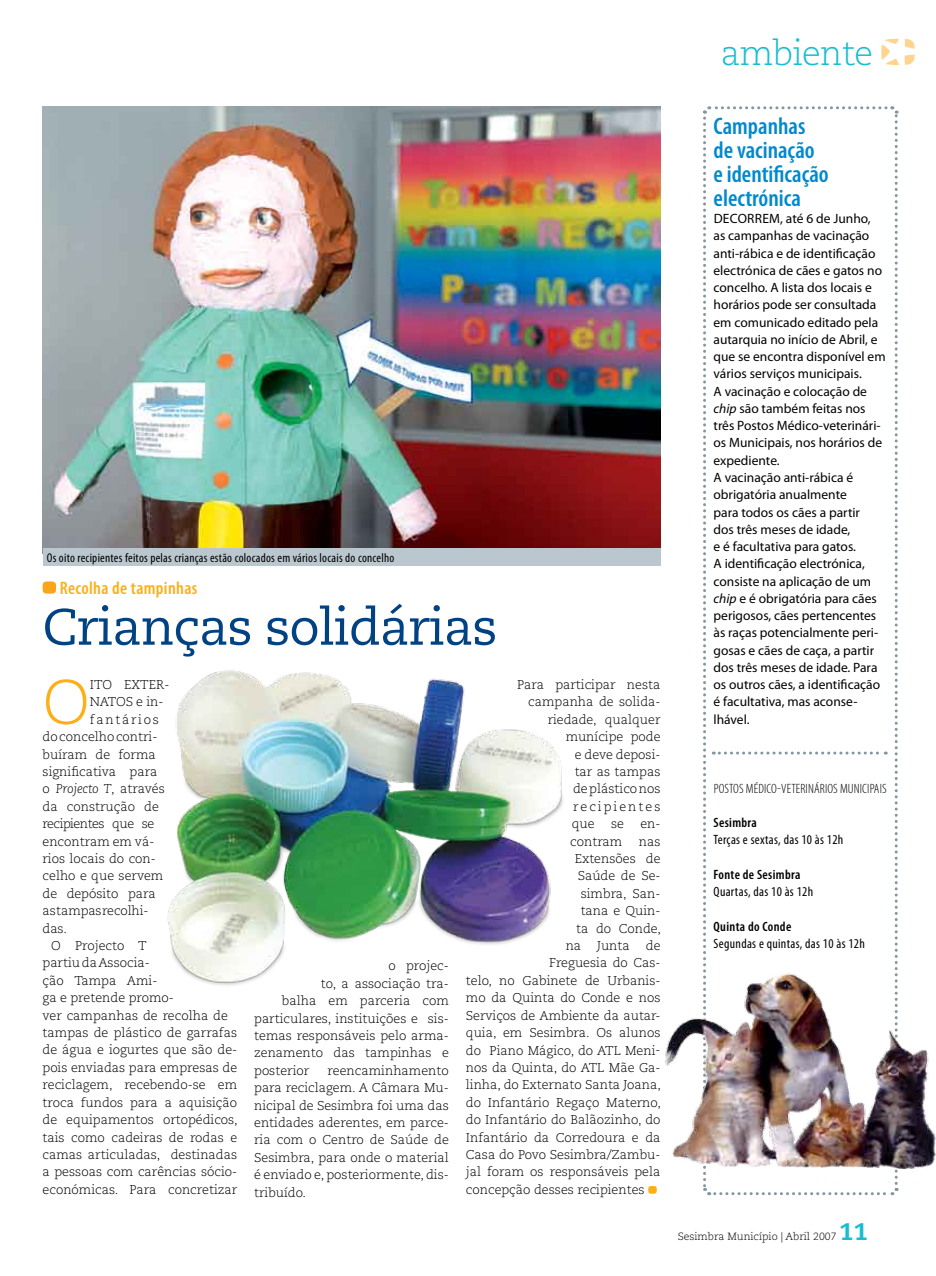
<style>
.page{position:relative;width:936px;height:1276px;background:#fff}
.page>*{position:absolute;margin:0;border:0;box-sizing:border-box;transform-origin:0 0}
.t1{font:300 62.4px "Caecilia";color:#fcaf17}
.t2{font:51px "Caecilia";letter-spacing:-.02em;color:#004282}
.t3{font:300 34.5px "Caecilia";letter-spacing:-.02em;color:#18becf}
.t4{font:600 condensed 24px/24px "Myriad Pro";color:#0089cf}
.t5{font:800 24px "Caecilia";color:#18becf}
.t6{font:600 condensed 18px "Myriad Pro";letter-spacing:.02em;color:#fcaf17}
.t7{font:13.5px/17.2px "Myriad Pro";color:#000}
.t8{font:condensed 13.5px/17.2px "Myriad Pro";letter-spacing:.025em;color:#000}
.t9{font:300 condensed 13.5px "Myriad Pro";color:#000}
.t10{font:300 12.75px/17.4px "Caecilia";color:#000;text-align:justify}
.t11{font:condensed 12.75px "Myriad Pro";letter-spacing:.02em;color:#000}
.t12{font:300 12.75px "Caecilia";letter-spacing:-.04em;color:#000}
.t13{font:300 10.5px "Caecilia";color:#000}
.s1{font-style:italic}
.s2{font-weight:600}
</style>
<div class="page">
<img style="left:43px;top:106px;width:617px;height:442px">
<svg style="left:42px;top:581px;width:14px;height:13px"></svg>
<div style="left:43px;top:548px;width:617px;height:17px;background:#bbc7cf"></div>
<svg style="left:881px;top:39px;width:33px;height:26px"></svg>
<svg style="left:648px;top:1186px;width:8px;height:7px"></svg>
<img style="left:665px;top:1018px;width:270px;height:151px">
<svg style="left:701px;top:106px;width:198px;height:1090px"></svg>
<img style="left:167px;top:670px;width:396px;height:316px">
<p class="t3" style="left:720px;top:34px;width:154px">ambiente</p>
<p class="t11" style="left:47px;top:550px;width:349px">Os oito recipientes feitos pelas crianças estão colocados em vários locais do concelho</p>
<p class="t6" style="left:60px;top:576px;width:139px">Recolha de tampinhas</p>
<p class="t2" style="left:43px;top:597px;width:456px">Crianças solidárias</p>
<p class="t1" style="left:43px;top:667px;width:49px">O</p>
<p class="t10" style="left:90px;top:676px;width:81px">ito exter-</p>
<p class="t10" style="left:90px;top:693px;width:75px">natos e in-</p>
<p class="t10" style="left:90px;top:711px;width:70px">fan--tários</p>
<p class="t10" style="left:43px;top:728px;width:109px">do conce-lho con-tri-</p>
<p class="t10" style="left:43px;top:746px;width:115px">buí-ram de forma</p>
<p class="t10" style="left:43px;top:763px;width:116px">si-gni-ficativa para</p>
<p class="t10" style="left:43px;top:780px;width:124px">o <span class="s1">Projecto T</span>, através</p>
<p class="t10" style="left:43px;top:798px;width:118px">da construção de</p>
<p class="t12" style="left:43px;top:816px;width:113px">recipi-en-tes que se</p>
<p class="t10" style="left:43px;top:833px;width:113px">encontram em vá-</p>
<p class="t10" style="left:43px;top:850px;width:115px">rios locais do con-</p>
<p class="t10" style="left:43px;top:867px;width:122px">celho e que servem</p>
<p class="t10" style="left:43px;top:885px;width:115px">de de---pó-sito para</p>
<p class="t10" style="left:43px;top:902px;width:100px">as tampas recolhi-</p>
<p class="t10" style="left:43px;top:920px;width:26px">das.</p>
<p class="t10" style="left:51px;top:937px;width:96px">O Projecto T</p>
<p class="t10" style="left:43px;top:954px;width:109px">partiu da Associa-</p>
<p class="t10" style="left:43px;top:972px;width:116px">ção Tampa Ami-</p>
<p class="t10" style="left:43px;top:989px;width:133px">ga e pretende promo-</p>
<p class="t10" style="left:43px;top:1007px;width:187px">ver campa-nhas de recolha de</p>
<p class="t10" style="left:43px;top:1024px;width:196px">tampas de plástico de garrafas</p>
<p class="t10" style="left:43px;top:1041px;width:196px">de água e iogurtes que são de-</p>
<p class="t10" style="left:43px;top:1059px;width:196px">pois en-viadas para em--presas de</p>
<p class="t10" style="left:43px;top:1076px;width:196px">reci--cla-gem, recebendo-se em</p>
<p class="t10" style="left:43px;top:1094px;width:196px">troca fundos para a aquisição</p>
<p class="t10" style="left:43px;top:1111px;width:196px">de equi-pamentos ortopédicos,</p>
<p class="t10" style="left:43px;top:1128px;width:196px">tais como cadeiras de rodas e</p>
<p class="t10" style="left:43px;top:1146px;width:196px">camas articuladas, destinadas</p>
<p class="t10" style="left:43px;top:1163px;width:194px">a pessoas com carências sócio-</p>
<p class="t10" style="left:43px;top:1181px;width:196px">eco-nómicas. Pa-ra concretizar</p>
<p class="t10" style="left:388px;top:957px;width:62px">o projec-</p>
<p class="t10" style="left:321px;top:975px;width:129px">to, a associação tra-</p>
<p class="t10" style="left:282px;top:992px;width:168px">ba--lha em parceria com</p>
<p class="t10" style="left:254px;top:1009px;width:186px">particulares, instituições e sis--</p>
<p class="t10" style="left:254px;top:1027px;width:196px">temas responsá-veis pelo arma-</p>
<p class="t10" style="left:254px;top:1044px;width:196px">zenamento das tam-pi-nhas e</p>
<p class="t10" style="left:254px;top:1062px;width:57px">pos---terior</p>
<p class="t10" style="left:254px;top:1062px;width:196px;text-indent:73px">re-en--ca-minhamento pa---ra re-----cicla-gem. A Câmara Mu&shy;ni----ci-----pal de Se-sim-bra foi uma das entidades ade--ren-tes, em parce&shy;ria com o Centro de Saúde de Sesimbra, para onde o mate-rial é enviado e, posteriormente, dis&shy;tribuído.</p>
<p class="t10" style="left:517px;top:676px;width:145px">Para participar nesta</p>
<p class="t10" style="left:528px;top:693px;width:134px">campa-nha de solida-</p>
<p class="t10" style="left:547px;top:711px;width:114px">riedade, qualquer</p>
<p class="t10" style="left:565px;top:728px;width:96px">munícipe pode</p>
<p class="t10" style="left:574px;top:746px;width:87px">e deve deposi-</p>
<p class="t10" style="left:574px;top:763px;width:87px">tar as tampas</p>
<p class="t10" style="left:573px;top:780px;width:89px">de plástico nos</p>
<p class="t10" style="left:573px;top:798px;width:89px">recipientes</p>
<p class="t10" style="left:571px;top:815px;width:24px">que</p>
<p class="t10" style="left:611px;top:815px;width:14px">se</p>
<p class="t10" style="left:640px;top:815px;width:22px">en-</p>
<p class="t10" style="left:570px;top:833px;width:54px">contram</p>
<p class="t10" style="left:638px;top:833px;width:23px">nas</p>
<p class="t10" style="left:574px;top:850px;width:87px">Exten-sões de</p>
<p class="t10" style="left:577px;top:867px;width:84px">Saúde de Se-</p>
<p class="t10" style="left:580px;top:885px;width:72px">simbra, San-</p>
<p class="t10" style="left:580px;top:902px;width:81px">tana e Quin-</p>
<p class="t10" style="left:576px;top:920px;width:86px">ta do Con-de,</p>
<p class="t10" style="left:565px;top:937px;width:17px">na</p>
<p class="t10" style="left:597px;top:937px;width:34px">Junta</p>
<p class="t10" style="left:645px;top:937px;width:16px">de</p>
<p class="t10" style="left:549px;top:954px;width:113px">Freguesia do Cas-</p>
<p class="t10" style="left:466px;top:972px;width:196px">telo, no Gabinete de Ur-banis-</p>
<p class="t10" style="left:466px;top:989px;width:196px">mo da Quinta do Con-de e nos</p>
<p class="t10" style="left:466px;top:1007px;width:196px">Serviços de Ambiente da autar-</p>
<p class="t10" style="left:466px;top:1024px;width:196px">quia, em Sesimbra. Os alunos</p>
<p class="t10" style="left:466px;top:1041px;width:196px">do Piano Mágico, do ATL Meni-</p>
<p class="t10" style="left:466px;top:1059px;width:196px">nos da Quinta, do ATL Mãe Ga-</p>
<p class="t10" style="left:466px;top:1076px;width:197px">linha, do Externato Santa Joana,</p>
<p class="t10" style="left:466px;top:1094px;width:196px">do Infantário Rega-ço Materno,</p>
<p class="t10" style="left:466px;top:1111px;width:196px">do Infantário do Ba-lãozinho, do</p>
<p class="t10" style="left:466px;top:1128px;width:196px">Infantário da Cor--redoura e da</p>
<p class="t10" style="left:466px;top:1146px;width:196px">Casa do Povo Sesimbra/Zambu-</p>
<p class="t10" style="left:466px;top:1163px;width:196px">jal foram os res-ponsáveis pela</p>
<p class="t10" style="left:466px;top:1181px;width:180px">concepção des-ses recipientes</p>
<p class="t4" style="left:713px;top:113px;width:117px">Campanhas de vacinação e identificação electrónica</p>
<p class="t7" style="left:713px;top:210px;width:173px">Decorrem, até 6 de Junho, as campanhas de vacinação anti-rábica e de identificação electrónica de cães e gatos no concelho. A lista dos locais e horários pode ser consultada em comunicado editado pela autarquia no início de Abril, e que se encontra disponível em vários serviços municipais.<br>A vacinação e colocação de <span class="s1">chip</span> são também feitas nos três Postos Médico-veterinári&shy;os Municipais, nos horários de expediente.<br>A vacinação anti-rábica é obrigatória anualmente<br>para todos os cães a partir<br>dos três meses de idade,<br>e é facultativa para gatos.<br>A identificação electrónica, consiste na aplicação de um <span class="s1">chip</span> e é obrigatória para cães perigosos, cães pertencentes às raças potencialmente peri&shy;gosas e cães de caça, a partir dos três meses de idade. Para os outros cães, a identificação é facultativa, mas aconse&shy;lhável.</p>
<p class="t9" style="left:713px;top:780px;width:6px">POSTOS</p>
<p class="t9" style="left:745px;top:780px;width:47px">MÉDICO-VETERINÁRIOS</p>
<p class="t9" style="left:840px;top:780px;width:6px">MUNICIPAIS</p>
<p class="t8" style="left:713px;top:814px;width:131px"><span class="s2">Sesimbra<br></span>Terças e sextas, das 10 às 12h</p>
<p class="t8" style="left:713px;top:865px;width:101px"><span class="s2">Fonte de Sesimbra<br></span>Quartas, das 10 às 12h</p>
<p class="t8" style="left:713px;top:917px;width:153px"><span class="s2">Quinta do Conde<br></span>Segundas e quintas, das 10 às 12h</p>
<p class="t13" style="left:677px;top:1230px;width:160px">Sesimbra Município | Abril 2007</p>
<p class="t5" style="left:839px;top:1217px;width:30px">11</p>
</div>
